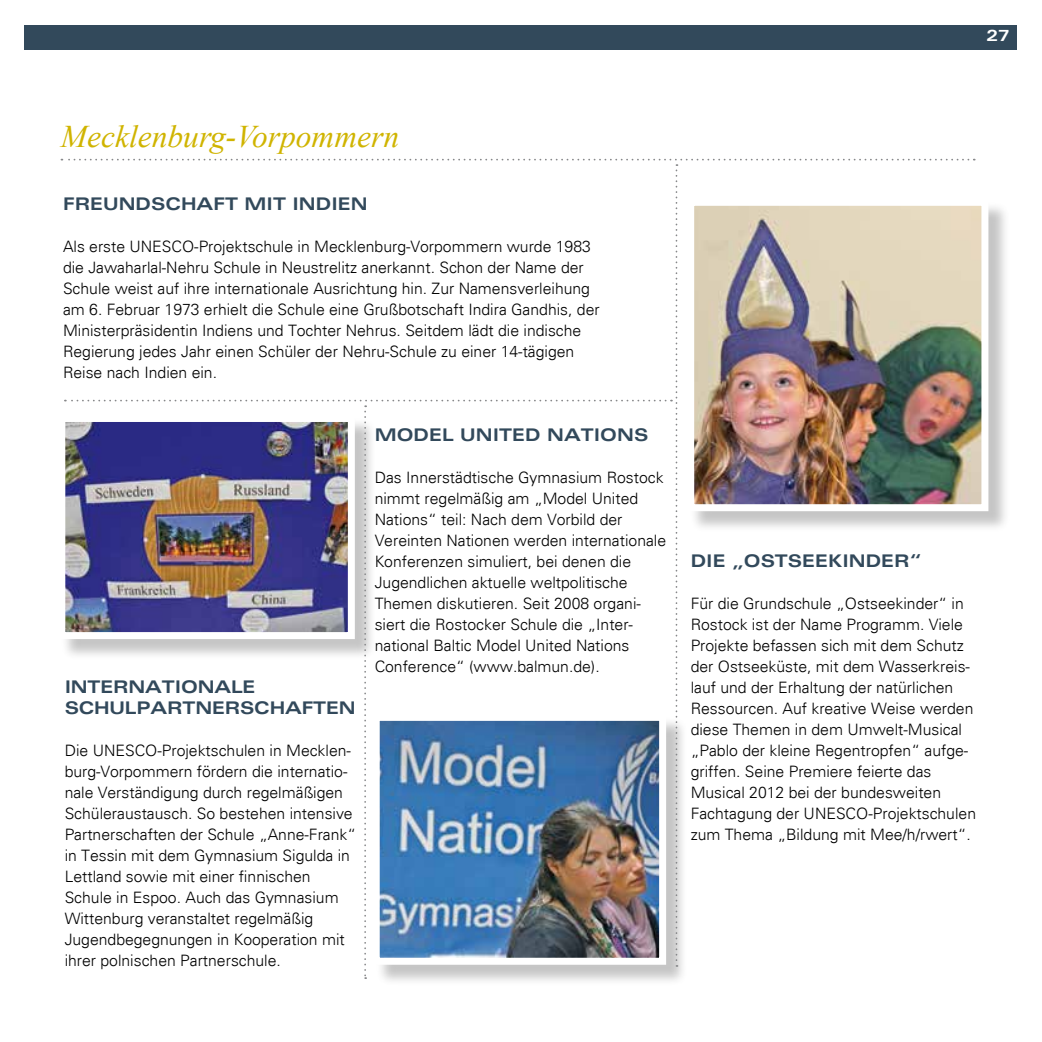
<style>
.page{position:relative;width:1042px;height:1042px;background:#fff}
.page>*{position:absolute;margin:0;border:0;box-sizing:border-box;transform-origin:0 0}
.t1{font:italic 31.5px "Times New Roman";color:#d0b400}
.t2{font:700 expanded 17.5px/21px "Univers";color:#32495b}
.t3{font:300 15.75px/21px "Univers";color:#000}
.t4{font:700 expanded 15.75px "Univers";color:#fff}
</style>
<div class="page">
<div style="left:25px;top:25px;width:992px;height:25px;background:#32495b"></div>
<div style="left:690px;top:201px;width:320px;height:332px;background:#000;opacity:.23"></div>
<img style="left:968px;top:207px;width:12px;height:296px">
<div style="left:687px;top:199px;width:301px;height:312px;border:7px solid #fff"></div>
<div style="left:375px;top:716px;width:313px;height:270px;background:#f8f8f8"></div>
<img style="left:61px;top:159px;width:907px;height:820px">
<p class="t4" style="left:986px;top:27px;width:25px">27</p>
<h1 class="t1" style="left:61px;top:115px;width:340px">Mecklenburg-Vorpommern</h1>
<p class="t2" style="left:63px;top:193px;width:306px">FREUNDSCHAFT MIT INDIEN</p>
<p class="t3" style="left:63px;top:236px;width:538px">Als erste UNESCO-Projektschule in Mecklenburg-Vorpommern wurde 1983 die Jawaharlal-Nehru Schule in Neustrelitz anerkannt. Schon der Name der Schule weist auf ihre internationale Ausrichtung hin. Zur Namensverleihung am 6. Februar 1973 erhielt die Schule eine Grußbotschaft Indira Gandhis, der Ministerpräsidentin Indiens und Tochter Nehrus. Seitdem lädt die indische Regierung jedes Jahr einen Schüler der Nehru-Schule zu einer 14-tägigen Reise nach Indien ein.</p>
<p class="t2" style="left:65px;top:676px;width:292px">INTERNATIONALE<br>SCHULPARTNERSCHAFTEN</p>
<p class="t3" style="left:65px;top:740px;width:293px">Die UNESCO-Projektschulen in Mecklen&shy;burg-Vorpommern fördern die internatio&shy;nale Verständigung durch regelmäßigen Schüleraustausch. So bestehen intensive Partnerschaften der Schule „Anne-Frank“ in Tessin mit dem Gymnasium Sigulda in Lettland sowie mit einer finnischen Schule in Espoo. Auch das Gymnasium Wittenburg veranstaltet regelmäßig Jugendbegegnungen in Kooperation mit ihrer polnischen Partnerschule.</p>
<p class="t2" style="left:375px;top:424px;width:275px">M ODEL UNITED NATIONS</p>
<p class="t3" style="left:375px;top:467px;width:293px">Das Innerstädtische Gymnasium Rostock nimmt regelmäßig am „Model United Nations“ teil: Nach dem Vorbild der Vereinten Nationen werden internationale Konferenzen simuliert, bei denen die Jugendlichen aktuelle weltpolitische Themen diskutieren. Seit 2008 organi&shy;siert die Rostocker Schule die „Inter&shy;national Baltic Model United Nations Conference“ (www.balmun.de).</p>
<p class="t2" style="left:691px;top:550px;width:232px">DIE „OSTSEEKINDER“</p>
<p class="t3" style="left:691px;top:593px;width:287px">Für die Grundschule „Ostseekinder“ in Rostock ist der Name Programm. Viele Projekte befassen sich mit dem Schutz der Ostseeküste, mit dem Wasserkreis&shy;lauf und der Erhaltung der natürlichen Ressourcen. Auf kreative Weise werden diese Themen in dem Umwelt-Musical „Pablo der kleine Regentropfen“ aufge&shy;griffen. Seine Premiere feierte das Musical 2012 bei der bundesweiten Fachtagung der UNESCO-Projektschulen zum Thema „Bildung mit Mee/h/rwert“.</p>
</div>
